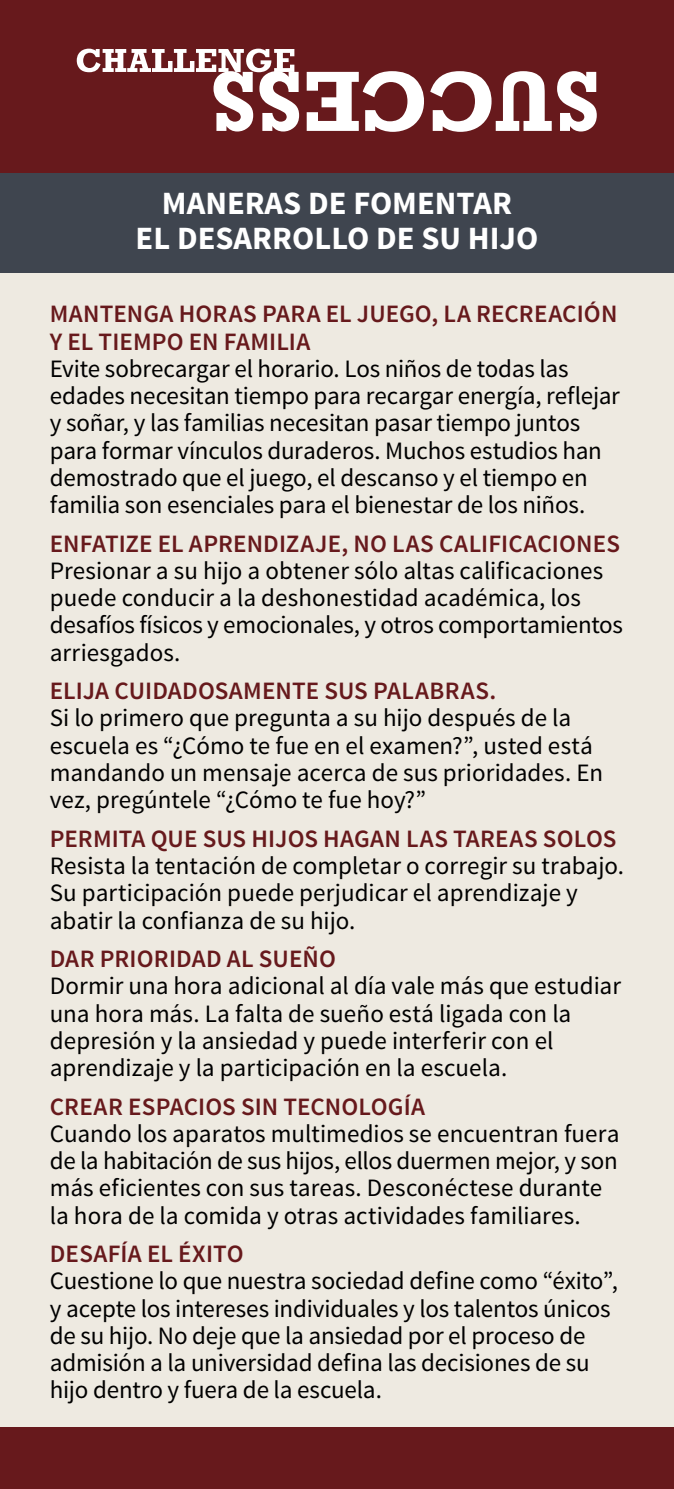
<style>
.page{position:relative;width:674px;height:1489px;background:#fff}
.page>*{position:absolute;margin:0;border:0;box-sizing:border-box;transform-origin:0 0}
.t1{font:700 32.5px/35px "Source Sans Pro";color:#fff;text-align:center}
.t2{font:25px/27.2px "Source Sans Pro";color:#000}
.t3{font:600 25px/27.2px "Source Sans Pro";letter-spacing:.005em;color:#67191c}
</style>
<div class="page">
<div style="left:0;top:233px;width:673px;height:1256px;background:#eeeae1"></div>
<div style="left:0;top:1427px;width:673px;height:62px;background:#67191c"></div>
<div style="left:0;top:0;width:673px;height:205px;background:#67191c"></div>
<div style="left:0;top:173px;width:673px;height:100px;background:#3f454f"></div>
<svg style="left:430px;top:71px;width:166px;height:61px"></svg>
<svg style="left:306px;top:71px;width:118px;height:61px"></svg>
<svg style="left:77px;top:49px;width:222px;height:82px"></svg>
<h1 class="t1" style="left:135px;top:187px;width:404px">MANERAS DE FOMENTAR<br>EL DESARROLLO DE SU HIJO</h1>
<p class="t3" style="left:50px;top:301px;width:569px">MANTENGA HORAS PARA EL JUEGO, LA RECREACIÓN<br>Y EL TIEMPO EN FAMILIA</p>
<p class="t2" style="left:50px;top:355px;width:571px">Evite sobrecargar el horario. Los niños de todas las edades necesitan tiempo para recargar energía, reflejar y soñar, y las familias necesitan pasar tiempo juntos para formar vínculos duraderos. Muchos estudios han demostrado que el juego, el descanso y el tiempo en familia son esenciales para el bienestar de los niños.</p>
<p class="t3" style="left:50px;top:530px;width:571px">ENFATIZE EL APRENDIZAJE, NO LAS CALIFICACIONES</p>
<p class="t2" style="left:50px;top:557px;width:574px">Presionar a su hijo a obtener sólo altas calificaciones puede conducir a la deshonestidad académica, los desafíos físicos y emocionales, y otros comportamientos arriesgados.</p>
<p class="t3" style="left:50px;top:678px;width:448px">ELIJA CUIDADOSAMENTE SUS PALABRAS.</p>
<p class="t2" style="left:50px;top:705px;width:554px">Si lo primero que pregunta a su hijo después de la escuela es “¿Cómo te fue en el examen?”, usted está mandando un mensaje acerca de sus prioridades. En vez, pregúntele “¿Cómo te fue hoy?”</p>
<p class="t3" style="left:50px;top:825px;width:568px">PERMITA QUE SUS HIJOS HAGAN LAS TAREAS SOLOS</p>
<p class="t2" style="left:50px;top:852px;width:575px">Resista la tentación de completar o corregir su trabajo.<br>Su participación puede perjudicar el aprendizaje y abatir la confianza de su hijo.</p>
<p class="t3" style="left:50px;top:946px;width:288px">DAR PRIORIDAD AL SUEÑO</p>
<p class="t2" style="left:50px;top:973px;width:572px">Dormir una hora adicional al día vale más que estudiar una hora más. La falta de sueño está ligada con la depresión y la ansiedad y puede interferir con el aprendizaje y la participación en la escuela.</p>
<p class="t3" style="left:50px;top:1093px;width:377px">CREAR ESPACIOS SIN TECNOLOGÍA</p>
<p class="t2" style="left:50px;top:1120px;width:571px">Cuando los aparatos multimedios se encuentran fuera de la habitación de sus hijos, ellos duermen mejor, y son más eficientes con sus tareas. Desconéctese durante la hora de la comida y otras actividades familiares.</p>
<p class="t3" style="left:50px;top:1241px;width:195px">DESAFÍA EL ÉXITO</p>
<p class="t2" style="left:50px;top:1268px;width:569px">Cuestione lo que nuestra sociedad define como “éxito”, y acepte los intereses individuales y los talentos únicos de su hijo. No deje que la ansiedad por el proceso de admisión a la universidad defina las decisiones de su hijo dentro y fuera de la escuela.</p>
</div>
